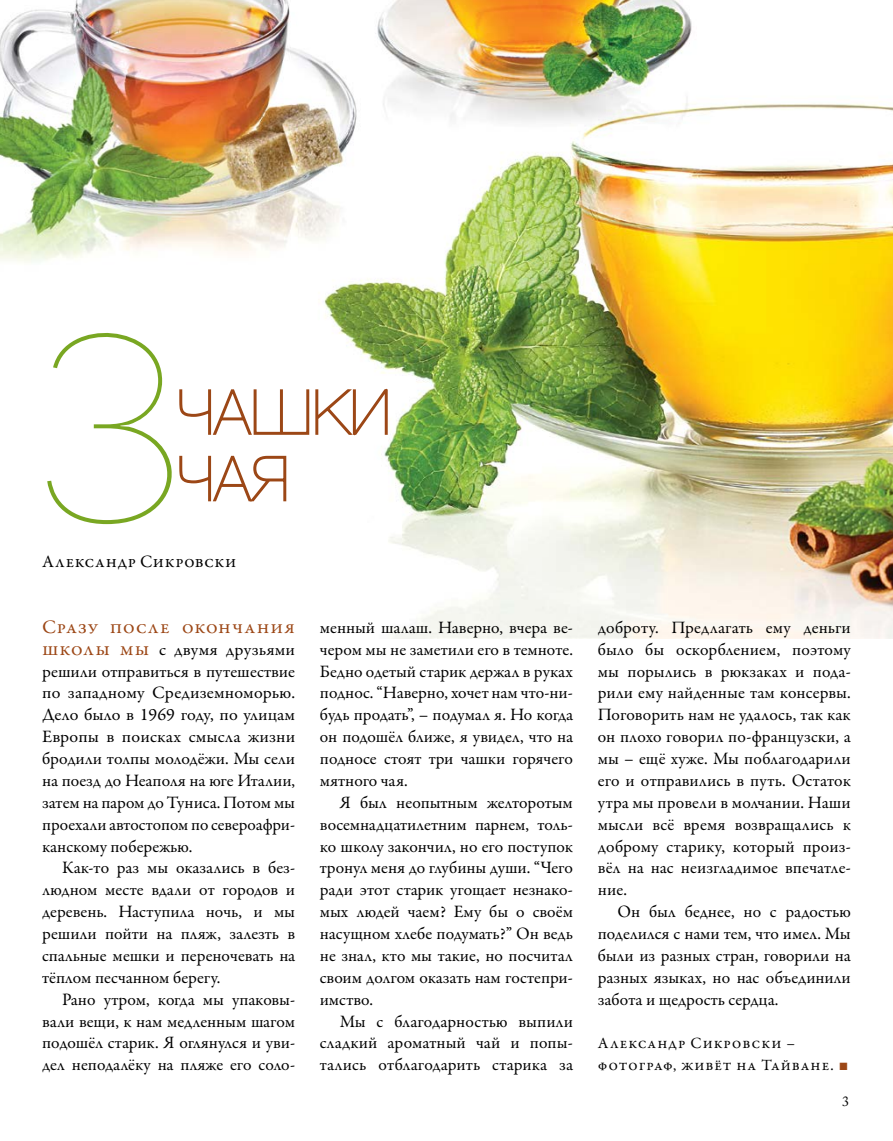
<style>
.page{position:relative;width:893px;height:1141px;background:#fff}
.page>*{position:absolute;margin:0;border:0;box-sizing:border-box;transform-origin:0 0}
.t1{font:300 266px "Code";color:#79a722}
.t2{font:19.25px "Garamond Premr Pro";letter-spacing:.185em;color:#9c4716}
.t3{font:17.5px/21.9px "Garamond Premr Pro";color:#000;text-align:justify}
.t4{font:15.75px/21.9px "Garamond Premr Pro";letter-spacing:.17em;color:#000}
.t5{font:14px "Adobe Caslon Pro";color:#000}
.s1{font-size:19.25px;color:#9c4716}
.s2{font-family:"Arial";color:#9c4716}
</style>
<div class="page">
<img style="left:324px;top:103px;width:569px;height:535px">
<img style="left:0;top:0;width:367px;height:283px">
<img style="left:315px;top:0;width:393px;height:141px">
<svg style="left:179px;top:386px;width:210px;height:52px"></svg>
<svg style="left:179px;top:455px;width:108px;height:47px"></svg>
<h1 class="t1" style="left:42px;top:299px;width:136px">3</h1>
<p class="t3" style="left:42px;top:551px;width:196px">Александр Сикровски</p>
<p class="t2" style="left:42px;top:615px;width:253px">Сразу после окончания</p>
<p class="t3" style="left:42px;top:639px;width:255px"><span class="s1">школы мы</span> с двумя друзьями решили отправиться в путешествие по западному Средиземноморью.<br>Дело было в 1969 году, по улицам Европы в поисках смысла жизни бродили толпы молодёжи. Мы сели на поезд до Неаполя на юге Италии, затем на паром до Туниса. Потом мы проехали автостопом по североафри&shy;канскому побережью.</p>
<p class="t3" style="left:42px;top:857px;width:255px;text-indent:20px">Как-то раз мы оказались в без&shy;людном месте вдали от городов и деревень. Наступила ночь, и мы решили пойти на пляж, залезть в спальные мешки и переночевать на тёплом песчанном берегу.</p>
<p class="t3" style="left:42px;top:989px;width:255px;text-indent:20px">Рано утром, когда мы упаковы&shy;вали вещи, к нам медленным шагом подошёл старик. Я оглянулся и уви&shy;дел неподалёку на пляже его соло-</p>
<p class="t3" style="left:320px;top:617px;width:255px">менный шалаш. Наверно, вчера ве&shy;чером мы не заметили его в темноте.<br>Бедно одетый старик держал в руках поднос. “Наверно, хочет нам что-ни&shy;будь продать”, – подумал я. Но когда он подошёл ближе, я увидел, что на подносе стоят три чашки горячего мятного чая.</p>
<p class="t3" style="left:320px;top:792px;width:255px;text-indent:20px">Я был неопытным желторотым восемнадцатилетним парнем, толь&shy;ко школу закончил, но его поступок тронул меня до глубины души. “Чего ради этот старик угощает незнако&shy;мых людей чаем? Ему бы о своём насущном хлебе подумать?” Он ведь не знал, кто мы такие, но посчитал своим долгом оказать нам гостепри&shy;имство.</p>
<p class="t3" style="left:320px;top:1011px;width:255px;text-indent:20px">Мы с благодарностью выпили сладкий ароматный чай и попы&shy;тались отблагодарить старика за</p>
<p class="t3" style="left:598px;top:617px;width:255px">доброту. Предлагать ему деньги было бы оскорблением, поэтому мы порылись в рюкзаках и пода&shy;рили ему найденные там консервы.<br>Поговорить нам не удалось, так как он плохо говорил по-французски, а мы – ещё хуже. Мы поблагодарили его и отправились в путь. Остаток утра мы провели в молчании. Наши мысли всё время возвращались к доброму старику, который произ&shy;вёл на нас неизгладимое впечатле&shy;ние.</p>
<p class="t3" style="left:598px;top:901px;width:255px;text-indent:20px">Он был беднее, но с радостью поделился с нами тем, что имел. Мы были из разных стран, говорили на разных языках, но нас объединили забота и щедрость сердца.</p>
<p class="t4" style="left:598px;top:1033px;width:252px">Александр Сикровски – фотограф, живёт на Тайване. <span class="s2">■</span></p>
<p class="t5" style="left:842px;top:1093px;width:8px">3</p>
</div>
